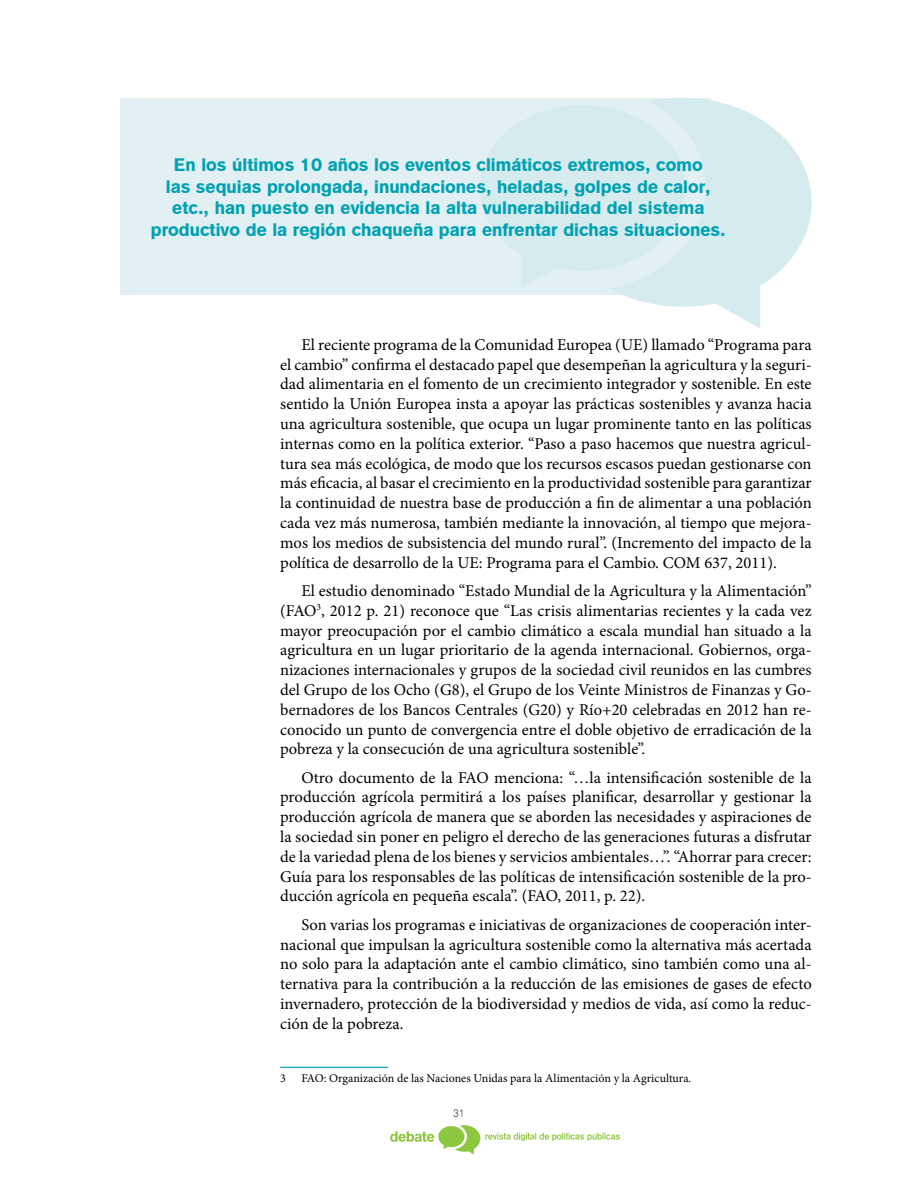
<style>
.page{position:relative;width:918px;height:1188px;background:#fff}
.page>*{position:absolute;margin:0;border:0;box-sizing:border-box;transform-origin:0 0}
.t1{font:18px/21.6px "Gothic 725 BT Black A";color:#00a1b2;text-align:center}
.t2{font:16.5px/19.8px "Minion Pro";color:#000;text-align:justify}
.t3{font:12px "Minion Pro";color:#000}
.t4{font:10.5px "Gothic 720 BT Light B";color:#000}
</style>
<div class="page">
<svg style="left:390px;top:1125px;width:230px;height:29px"></svg>
<hr style="left:280px;top:1067px;width:108px;height:1px;background:#00a1b2">
<div style="left:120px;top:98px;width:591px;height:197px;background:#e2f0f3"></div>
<svg style="left:480px;top:98px;width:332px;height:230px"></svg>
<p class="t1" style="left:151px;top:154px;width:576px">En los últimos 10 años los eventos climáticos extremos, como<br>las sequias prolongada, inundaciones, heladas, golpes de calor, etc., han puesto en evidencia la alta vulnerabilidad del sistema productivo de la región chaqueña para enfrentar dichas situaciones.</p>
<p class="t2" style="left:280px;top:335px;width:533px;text-indent:21px">El reciente programa de la Comunidad Europea (UE) llamado “Programa para el cambio” confirma el destacado papel que desempeñan la agricultura y la seguri&shy;dad alimentaria en el fomento de un crecimiento integrador y sostenible. En este sentido la Unión Europea insta a apoyar las prácticas sostenibles y avanza hacia una agricultura sostenible, que ocupa un lugar prominente tanto en las políticas internas como en la política exterior. “Paso a paso hacemos que nuestra agricul&shy;tura sea más ecológica, de modo que los recursos escasos puedan gestionarse con más eficacia, al basar el crecimiento en la productividad sostenible para garantizar la continuidad de nuestra base de producción a fin de alimentar a una población cada vez más numerosa, también mediante la innovación, al tiempo que mejora&shy;mos los medios de subsistencia del mundo rural”. (Incremento del impacto de la política de desarrollo de la UE: Programa para el Cambio. COM 637, 2011).</p>
<p class="t2" style="left:280px;top:581px;width:533px;text-indent:21px">El estudio denominado “Estado Mundial de la Agricultura y la Alimentación” (FAO<sup>3</sup>, 2012 p. 21) reconoce que “Las crisis alimentarias recientes y la cada vez mayor preocupación por el cambio climático a escala mundial han situado a la agricultura en un lugar prioritario de la agenda internacional. Gobiernos, orga&shy;nizaciones internacionales y grupos de la sociedad civil reunidos en las cumbres del Grupo de los Ocho (G8), el Grupo de los Veinte Ministros de Finanzas y Go&shy;bernadores de los Bancos Centrales (G20) y Río+20 celebradas en 2012 han re&shy;conocido un punto de convergencia entre el doble objetivo de erradicación de la pobreza y la consecución de una agricultura sostenible”.</p>
<p class="t2" style="left:280px;top:768px;width:533px;text-indent:21px">Otro documento de la FAO menciona: “…la intensificación sostenible de la producción agrícola permitirá a los países planificar, desarrollar y gestionar la producción agrícola de manera que se aborden las necesidades y aspiraciones de la sociedad sin poner en peligro el derecho de las generaciones futuras a disfrutar de la variedad plena de los bienes y servicios ambientales…”. “Ahorrar para crecer:<br>Guía para los responsables de las políticas de intensificación sostenible de la pro&shy;ducción agrícola en pequeña escala”. (FAO, 2011, p. 22).</p>
<p class="t2" style="left:280px;top:915px;width:533px;text-indent:21px">Son varias los programas e iniciativas de organizaciones de cooperación inter&shy;nacional que impulsan la agricultura sostenible como la alternativa más acertada no solo para la adaptación ante el cambio climático, sino también como una al&shy;ternativa para la contribución a la reducción de las emisiones de gases de efecto invernadero, protección de la biodiversidad y medios de vida, así como la reduc&shy;ción de la pobreza.</p>
<p class="t3" style="left:280px;top:1070px;width:7px">3</p>
<p class="t3" style="left:301px;top:1070px;width:391px">FAO: Organización de las Naciones Unidas para la Alimentación y la Agricultura.</p>
<p class="t4" style="left:454px;top:1107px;width:12px">31</p>
</div>
